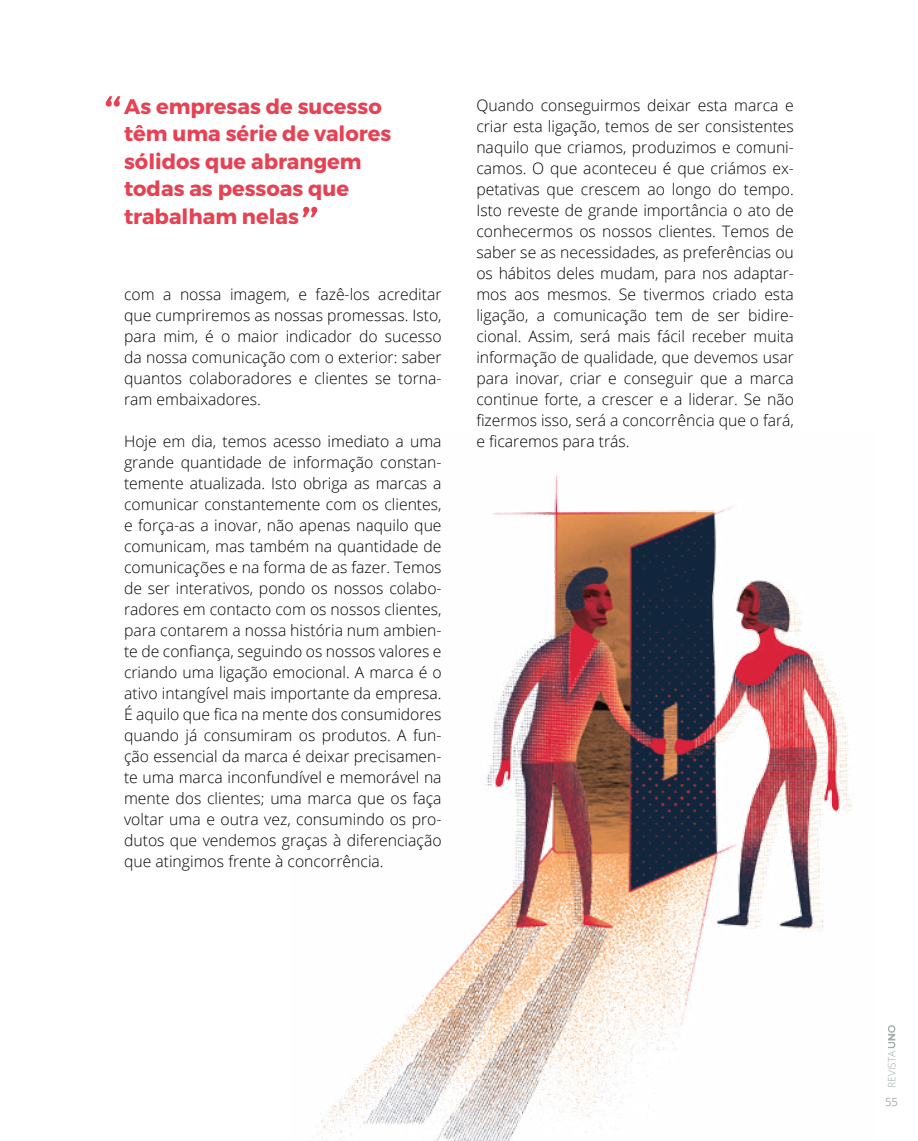
<style>
.page{position:relative;width:918px;height:1141px;background:#fff}
.page>*{position:absolute;margin:0;border:0;box-sizing:border-box;transform-origin:0 0}
.t1{font:700 21px/27.5px "Montserrat";color:#e64254}
.t2{font:300 15.75px/21px "Open Sans";color:#000;text-align:justify}
.t3{font:11.38px "Open Sans";color:#a4acac}
.t4{font:300 10.15px "Open Sans";color:#a4acac}
</style>
<div class="page">
<svg style="left:888px;top:1025px;width:7px;height:23px"></svg>
<svg style="left:106px;top:96px;width:14px;height:11px"></svg>
<svg style="left:302px;top:207px;width:15px;height:10px"></svg>
<img style="left:317px;top:475px;width:536px;height:666px">
<h1 class="t1" style="left:124px;top:93px;width:269px">As empresas de sucesso têm uma série de valores sólidos que abrangem todas as pessoas que trabalham nelas</h1>
<p class="t2" style="left:124px;top:284px;width:319px">com a nossa imagem, e fazê-los acreditar que cumpriremos as nossas promessas. Isto, para mim, é o maior indicador do sucesso da nossa comunicação com o exterior: saber quantos colaboradores e clientes se torna&shy;ram embaixadores.</p>
<p class="t2" style="left:124px;top:430px;width:319px">Hoje em dia, temos acesso imediato a uma grande quantidade de informação constan&shy;temente atualizada. Isto obriga as marcas a comunicar constantemente com os clientes, e força-as a inovar, não apenas naquilo que comunicam, mas também na quantidade de comunicações e na forma de as fazer. Temos de ser interativos, pondo os nossos colabo&shy;radores em contacto com os nossos clientes, para contarem a nossa história num ambien&shy;te de confiança, seguindo os nossos valores e criando uma ligação emocional. A marca é o ativo intangível mais importante da empresa.<br>É aquilo que fica na mente dos consumidores quando já consumiram os produtos. A fun&shy;ção essencial da marca é deixar precisamen&shy;te uma marca inconfundível e memorável na mente dos clientes; uma marca que os faça voltar uma e outra vez, consumindo os pro&shy;dutos que vendemos graças à diferenciação que atingimos frente à concorrência.</p>
<p class="t2" style="left:476px;top:95px;width:319px">Quando conseguirmos deixar esta marca e criar esta ligação, temos de ser consistentes naquilo que criamos, produzimos e comuni&shy;camos. O que aconteceu é que criámos ex&shy;petativas que crescem ao longo do tempo.<br>Isto reveste de grande importância o ato de conhecermos os nossos clientes. Temos de saber se as necessidades, as preferências ou os hábitos deles mudam, para nos adaptar&shy;mos aos mesmos. Se tivermos criado esta ligação, a comunicação tem de ser bidire&shy;cional. Assim, será mais fácil receber muita informação de qualidade, que devemos usar para inovar, criar e conseguir que a marca continue forte, a crescer e a liderar. Se não fizermos isso, será a concorrência que o fará, e ficaremos para trás.</p>
<p class="t4" style="left:884px;top:1088px;width:38px;rotate:-90deg">REVISTA</p>
<p class="t3" style="left:885px;top:1094px;width:14px">55</p>
</div>
